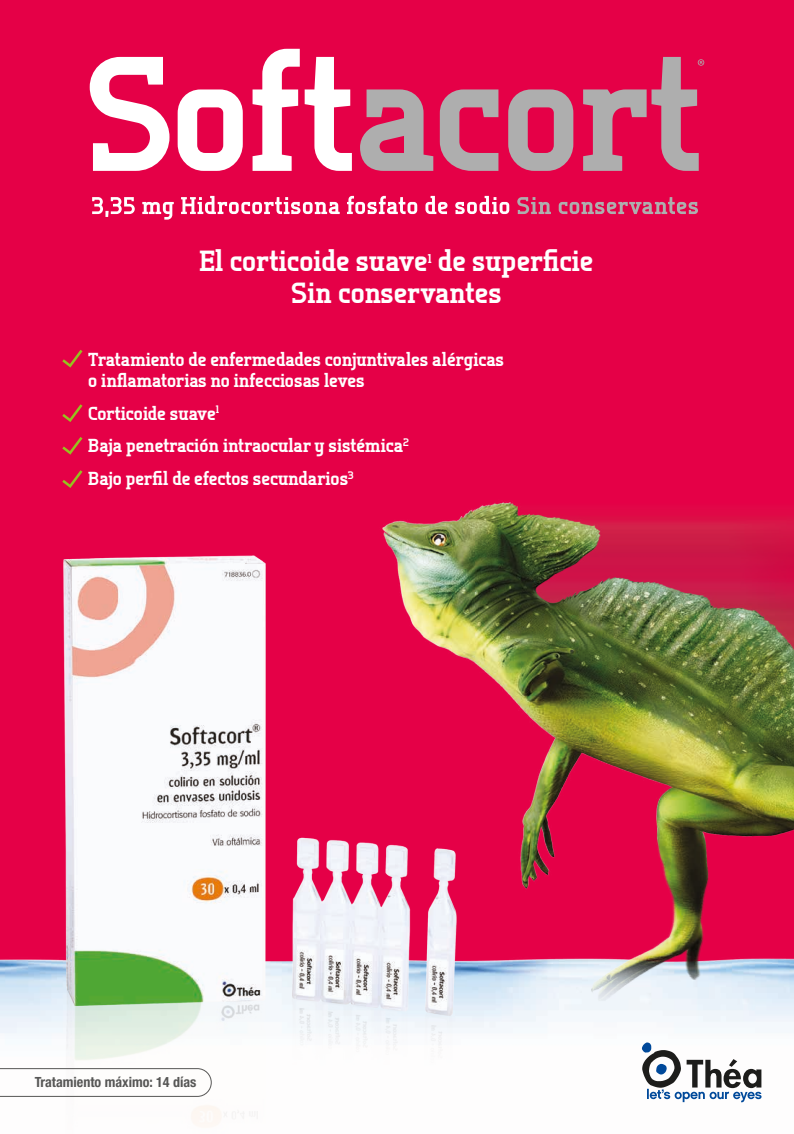
<style>
.page{position:relative;width:794px;height:1134px;background:#fff}
.page>*{position:absolute;margin:0;border:0;box-sizing:border-box;transform-origin:0 0}
.t1{font:800 29.1px "Tertre";letter-spacing:.01em;color:#fff}
.t2{font:800 18.8px/32.8px "Tertre";letter-spacing:.005em;color:#fff}
.t3{font:700 condensed 14.1px "Helvetica Neue LT Pro";color:#575756}
.t4{font:800 12.9px "Tertre";color:#fff}
</style>
<div class="page">
<div style="left:0;top:0;width:794px;height:1035px;background:#e50047"></div>
<img style="left:0;top:959px;width:762px;height:144px">
<svg style="left:642px;top:1079px;width:119px;height:23px"></svg>
<svg style="left:90px;top:57px;width:79px;height:114px"></svg>
<svg style="left:178px;top:89px;width:65px;height:82px"></svg>
<svg style="left:252px;top:49px;width:100px;height:122px"></svg>
<svg style="left:360px;top:89px;width:73px;height:82px"></svg>
<svg style="left:440px;top:89px;width:58px;height:82px"></svg>
<svg style="left:508px;top:89px;width:65px;height:82px"></svg>
<svg style="left:583px;top:57px;width:121px;height:114px"></svg>
<svg style="left:517px;top:197px;width:181px;height:17px"></svg>
<svg style="left:92px;top:196px;width:417px;height:24px"></svg>
<svg style="left:62px;top:350px;width:21px;height:17px"></svg>
<svg style="left:62px;top:404px;width:21px;height:18px"></svg>
<svg style="left:62px;top:437px;width:21px;height:18px"></svg>
<svg style="left:62px;top:470px;width:21px;height:18px"></svg>
<img style="left:45px;top:555px;width:431px;height:572px">
<img style="left:348px;top:502px;width:446px;height:577px">
<svg style="left:0;top:1068px;width:212px;height:29px"></svg>
<h1 class="t1" style="left:199px;top:242px;width:395px">El corticoide suave de superficie</h1>
<p class="t4" style="left:428px;top:251px;width:5px">1</p>
<h1 class="t1" style="left:291px;top:274px;width:212px">Sin conservantes</h1>
<p class="t2" style="left:88px;top:348px;width:417px;line-height:20.9px">Tratamiento de enfermedades conjuntivales alérgicas o inflamatorias no infecciosas leves</p>
<p class="t2" style="left:88px;top:396px;width:322px">Corticoide suave<sup>1<br></sup>Baja penetración intraocular y sistémica<sup>2<br></sup>Bajo perfil de efectos secundarios<sup>3</sup></p>
<p class="t3" style="left:35px;top:1073px;width:163px">Tratamiento máximo: 14 días</p>
</div>
